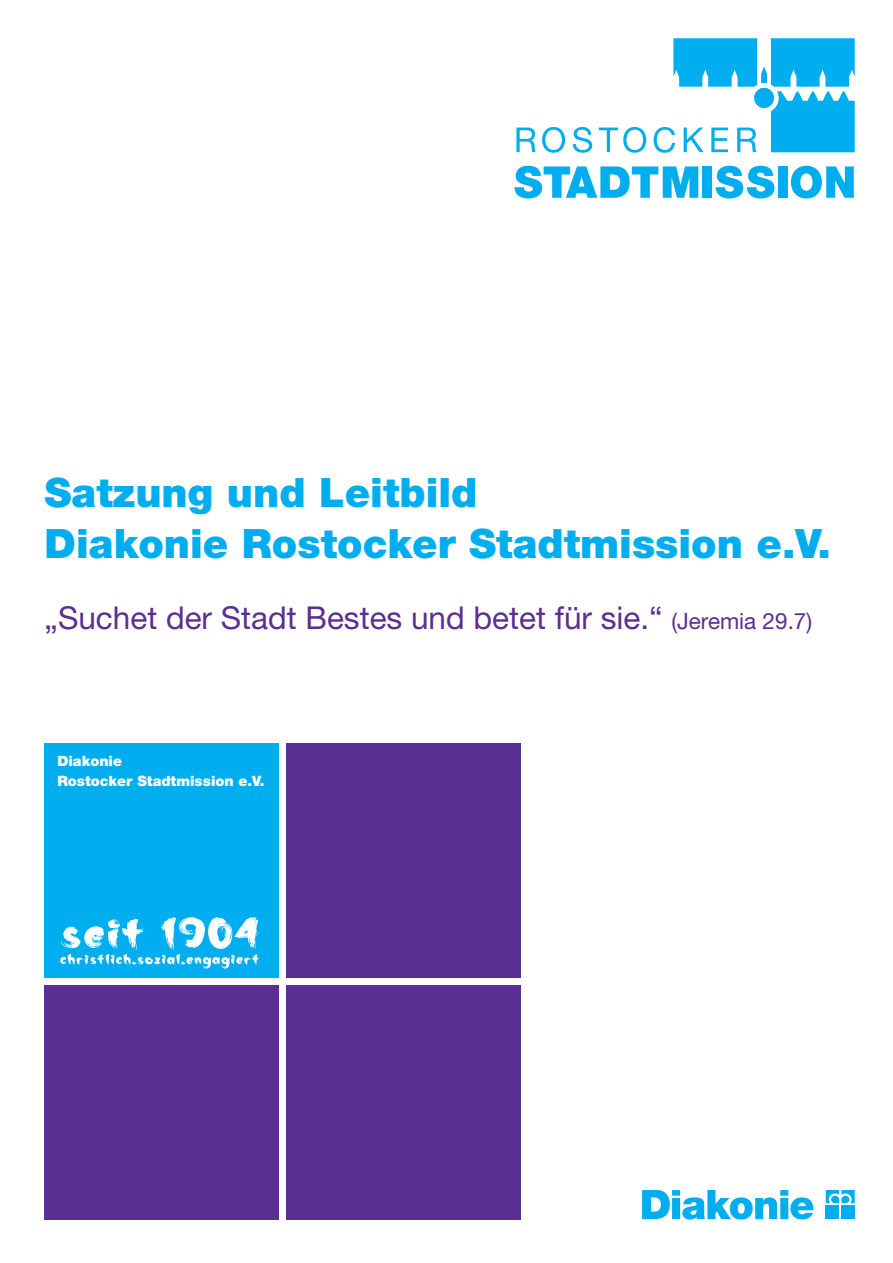
<style>
.page{position:relative;width:893px;height:1263px;background:#fff}
.page>*{position:absolute;margin:0;border:0;box-sizing:border-box;transform-origin:0 0}
.t1{font:900 40.5px/50.2px "Helvetica Neue LT Std";color:#00aeef}
.t2{font:31.5px "Helvetica Neue LT Std";color:#5b2e91}
.t3{font:900 14.25px/20.1px "Helvetica Neue LT Std";color:#fff}
.s1{font-size:22.5px}
</style>
<div class="page">
<div style="left:45px;top:743px;width:234px;height:234px;background:#00aeef"></div>
<div style="left:287px;top:743px;width:234px;height:234px;background:#5b2e91"></div>
<div style="left:45px;top:985px;width:234px;height:234px;background:#5b2e91"></div>
<div style="left:287px;top:985px;width:234px;height:234px;background:#5b2e91"></div>
<svg style="left:642px;top:1190px;width:171px;height:29px"></svg>
<svg style="left:826px;top:1190px;width:29px;height:13px"></svg>
<div style="left:826px;top:1206px;width:13px;height:13px;background:#00aeef"></div>
<div style="left:841px;top:1206px;width:14px;height:13px;background:#00aeef"></div>
<svg style="left:514px;top:166px;width:184px;height:32px"></svg>
<div style="left:702px;top:166px;width:10px;height:32px;background:#00aeef"></div>
<svg style="left:716px;top:166px;width:58px;height:32px"></svg>
<div style="left:778px;top:166px;width:10px;height:32px;background:#00aeef"></div>
<svg style="left:791px;top:166px;width:63px;height:32px"></svg>
<svg style="left:516px;top:128px;width:20px;height:24px"></svg>
<svg style="left:542px;top:127px;width:23px;height:26px"></svg>
<svg style="left:573px;top:127px;width:19px;height:26px"></svg>
<svg style="left:599px;top:127px;width:47px;height:26px"></svg>
<svg style="left:654px;top:38px;width:201px;height:115px"></svg>
<svg style="left:60px;top:917px;width:200px;height:51px"></svg>
<p class="t1" style="left:45px;top:468px;width:788px">Satzung und Leitbild<br>Diakonie Rostocker Stadtmission e.V.</p>
<p class="t2" style="left:45px;top:599px;width:769px">„Suchet der Stadt Bestes und betet für sie.“ <span class="s1">(Jeremia 29.7)</span></p>
<p class="t3" style="left:57px;top:751px;width:209px">Diakonie<br>Rostocker Stadtmission e.V.</p>
</div>
